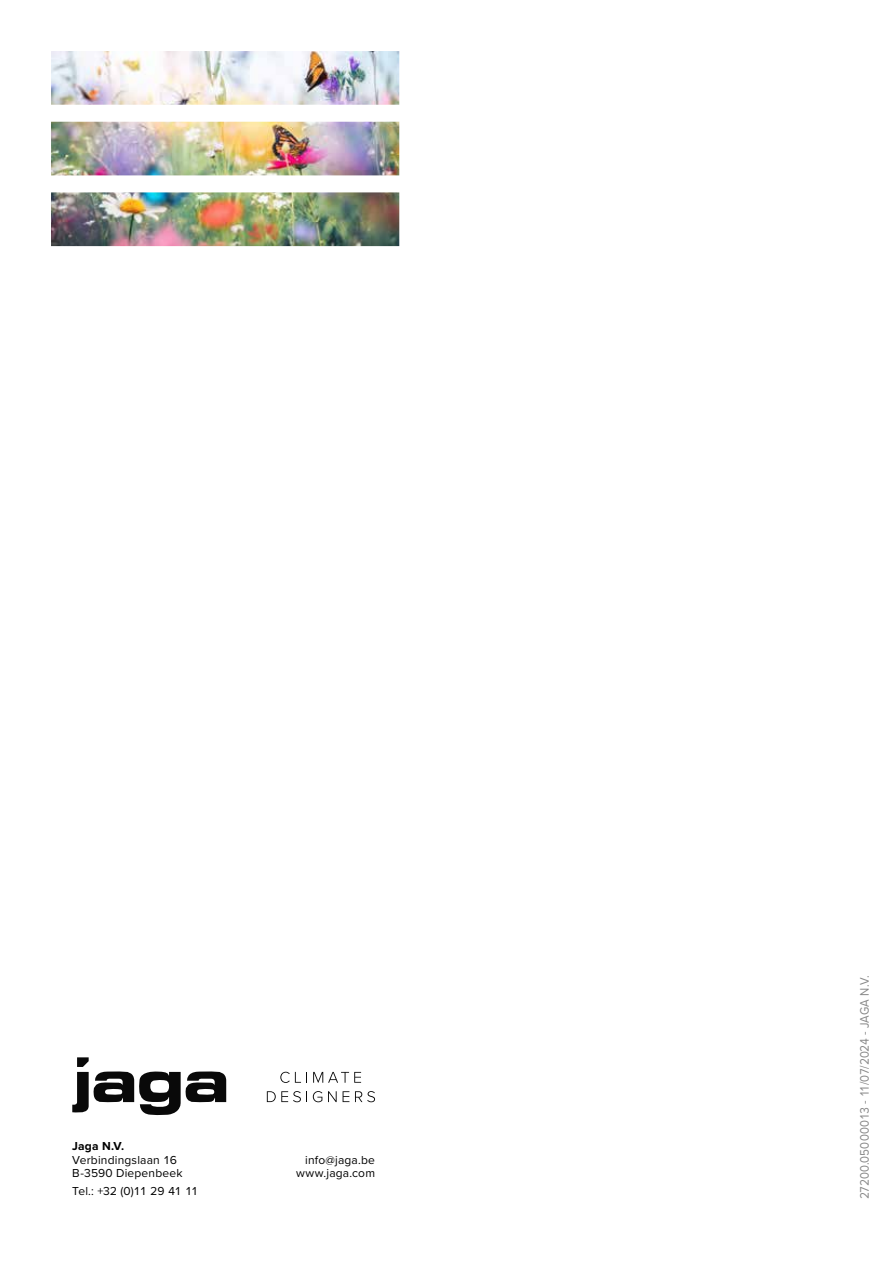
<style>
.page{position:relative;width:893px;height:1263px;background:#fff}
.page>*{position:absolute;margin:0;border:0;box-sizing:border-box;transform-origin:0 0}
.t1{font:12.9px "Proxima Nova";letter-spacing:-.005em;color:#878787;scale:.9 1}
.t2{font:12px/13.5px "Proxima Nova";letter-spacing:.015em;color:#000}
.t3{font:12px "Proxima Nova";letter-spacing:-.055em;color:#000}
.t4{font:700 12px "Proxima Nova";color:#000}
</style>
<div class="page">
<img style="left:51px;top:51px;width:348px;height:195px">
<svg style="left:280px;top:1072px;width:27px;height:11px"></svg>
<svg style="left:313px;top:1072px;width:48px;height:11px"></svg>
<svg style="left:267px;top:1091px;width:40px;height:11px"></svg>
<svg style="left:313px;top:1091px;width:9px;height:11px"></svg>
<svg style="left:328px;top:1091px;width:9px;height:11px"></svg>
<svg style="left:343px;top:1091px;width:6px;height:11px"></svg>
<svg style="left:355px;top:1091px;width:20px;height:11px"></svg>
<svg style="left:72px;top:1057px;width:154px;height:58px"></svg>
<p class="t4" style="left:72px;top:1137px;width:53px">Jaga N.V.</p>
<p class="t2" style="left:72px;top:1152px;width:112px">Verbindingslaan 16<br>B-3590 Diepenbeek</p>
<p class="t3" style="left:72px;top:1182px;width:128px">Tel.: +32 (0)11 29 41 11</p>
<p class="t2" style="left:296px;top:1152px;width:80px;text-align:right">info@jaga.be www.jaga.com</p>
<p class="t1" style="left:855px;top:1199px;width:250px;rotate:-90deg">27200.05000013 - 11/07/2024 - JAGA N.V.</p>
</div>
